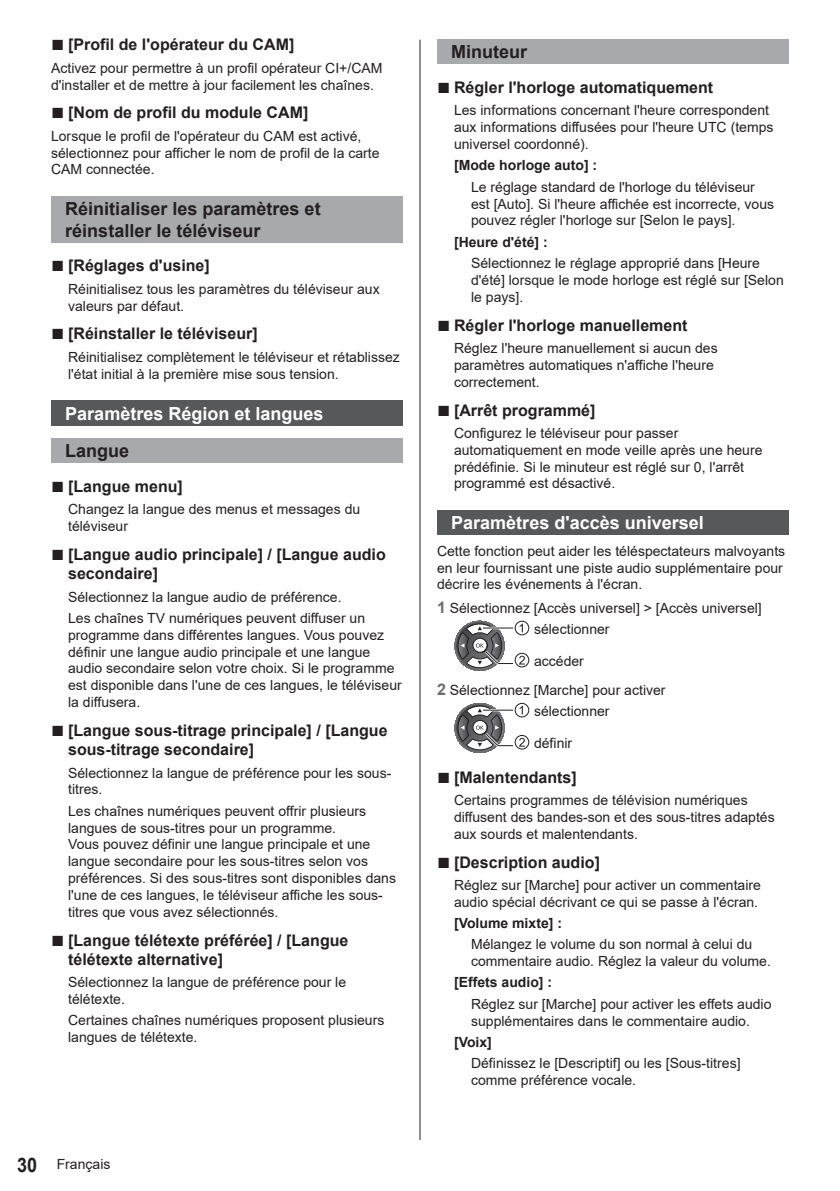
<style>
.page{position:relative;width:840px;height:1191px;background:#fff}
.page>*{position:absolute;margin:0;border:0;box-sizing:border-box;transform-origin:0 0}
.Title_M{font:700 18px/21.6px "Arial";color:#231f20}
.Title_M-2{font:700 18px "Arial";color:#fff}
.t1{font:700 16px/19.2px "Arial";color:#231f20}
.Body_Lv02{font:14px/16.8px "Arial";color:#231f20}
.Body_Lv01{font:14px/16.8px "Arial";color:#231f20}
.Body_Lv03{font:14px/16.8px "Arial";color:#231f20}
.Body_Bold_Lv02{font:700 14px "Arial";color:#231f20}
.s1{font-size:22px}
.s2{font-weight:700;font-size:20px}
.s3{font-weight:700;font-size:16px;color:#6c6d70}
</style>
<div class="page">
<hr style="left:419px;top:40px;width:1px;height:1100px;background:#231f20">
<div style="left:51px;top:196px;width:352px;height:46px;background:#a8a9ad"></div>
<div style="left:51px;top:400px;width:352px;height:26px;background:#57585a"></div>
<div style="left:51px;top:438px;width:352px;height:25px;background:#a8a9ad"></div>
<div style="left:437px;top:40px;width:351px;height:24px;background:#a8a9ad"></div>
<div style="left:437px;top:510px;width:351px;height:24px;background:#57585a"></div>
<div style="left:514px;top:653px;width:14px;height:14px;border:1px solid #231f20;border-radius:50%"></div>
<div style="left:514px;top:621px;width:14px;height:14px;border:1px solid #231f20;border-radius:50%"></div>
<svg style="left:454px;top:621px;width:70px;height:50px"></svg>
<div style="left:514px;top:735px;width:14px;height:14px;border:1px solid #231f20;border-radius:50%"></div>
<div style="left:514px;top:703px;width:14px;height:14px;border:1px solid #231f20;border-radius:50%"></div>
<svg style="left:454px;top:703px;width:70px;height:50px"></svg>
<p class="t1" style="left:51px;top:35px;width:245px"><span class="s1">■</span> [Profil de l'opérateur du CAM]</p>
<p class="Body_Lv01" style="left:51px;top:59px;width:333px">Activez pour permettre à un profil opérateur CI+/CAM d'installer et de mettre à jour facilement les chaînes.</p>
<p class="t1" style="left:51px;top:103px;width:259px"><span class="s1">■</span> [Nom de profil du module CAM]</p>
<p class="Body_Lv01" style="left:51px;top:127px;width:330px">Lorsque le profil de l'opérateur du CAM est activé, sélectionnez pour afficher le nom de profil de la carte<br>CAM connectée.</p>
<p class="Title_M" style="left:65px;top:198px;width:257px">Réinitialiser les paramètres et réinstaller le téléviseur</p>
<p class="t1" style="left:51px;top:256px;width:160px"><span class="s1">■</span> [Réglages d'usine]</p>
<p class="Body_Lv02" style="left:68px;top:280px;width:313px">Réinitialisez tous les paramètres du téléviseur aux valeurs par défaut.</p>
<p class="t1" style="left:51px;top:324px;width:208px"><span class="s1">■</span> [Réinstaller le téléviseur]</p>
<p class="Body_Lv02" style="left:68px;top:348px;width:333px">Réinitialisez complètement le téléviseur et rétablissez l'état initial à la première mise sous tension.</p>
<p class="Title_M-2" style="left:65px;top:401px;width:260px">Paramètres Région et langues</p>
<p class="Title_M" style="left:65px;top:440px;width:66px">Langue</p>
<p class="t1" style="left:51px;top:477px;width:133px"><span class="s1">■</span> [Langue menu]</p>
<p class="Body_Lv02" style="left:68px;top:501px;width:293px">Changez la langue des menus et messages du téléviseur</p>
<p class="t1" style="left:68px;top:545px;width:319px;text-indent:-17px"><span class="s1">■</span> [Langue audio principale] / [Langue audio secondaire]</p>
<p class="Body_Lv02" style="left:68px;top:588px;width:275px">Sélectionnez la langue audio de préférence.</p>
<p class="Body_Lv02" style="left:68px;top:609px;width:335px">Les chaînes TV numériques peuvent diffuser un programme dans différentes langues. Vous pouvez définir une langue audio principale et une langue audio secondaire selon votre choix. Si le programme est disponible dans l'une de ces langues, le téléviseur la diffusera.</p>
<p class="t1" style="left:68px;top:721px;width:321px;text-indent:-17px"><span class="s1">■</span> [Langue sous-titrage principale] / [Langue sous-titrage secondaire]</p>
<p class="Body_Lv02" style="left:68px;top:764px;width:324px">Sélectionnez la langue de préférence pour les sous&shy;titres.</p>
<p class="Body_Lv02" style="left:68px;top:802px;width:329px">Les chaînes numériques peuvent offrir plusieurs langues de sous-titres pour un programme.<br>Vous pouvez définir une langue principale et une langue secondaire pour les sous-titres selon vos préférences. Si des sous-titres sont disponibles dans l'une de ces langues, le téléviseur affiche les sous&shy;titres que vous avez sélectionnés.</p>
<p class="t1" style="left:68px;top:930px;width:282px;text-indent:-17px"><span class="s1">■</span> [Langue télétexte préférée] / [Langue télétexte alternative]</p>
<p class="Body_Lv02" style="left:68px;top:973px;width:279px">Sélectionnez la langue de préférence pour le télétexte.</p>
<p class="Body_Lv02" style="left:68px;top:1012px;width:317px">Certaines chaînes numériques proposent plusieurs langues de télétexte.</p>
<p class="Body_Lv02" style="left:17px;top:1155px;width:95px"><span class="s2">30</span> Français</p>
<p class="Title_M" style="left:451px;top:42px;width:77px">Minuteur</p>
<p class="t1" style="left:437px;top:78px;width:277px"><span class="s1">■</span> Régler l'horloge automatiquement</p>
<p class="Body_Lv02" style="left:454px;top:102px;width:321px">Les informations concernant l'heure correspondent aux informations diffusées pour l'heure UTC (temps universel coordonné).</p>
<p class="Body_Bold_Lv02" style="left:454px;top:156px;width:145px">[Mode horloge auto] :</p>
<p class="Body_Lv03" style="left:471px;top:178px;width:304px">Le réglage standard de l'horloge du téléviseur est [Auto]. Si l'heure affichée est incorrecte, vous pouvez régler l'horloge sur [Selon le pays].</p>
<p class="Body_Bold_Lv02" style="left:454px;top:232px;width:95px">[Heure d'été] :</p>
<p class="Body_Lv03" style="left:471px;top:255px;width:314px">Sélectionnez le réglage approprié dans [Heure d'été] lorsque le mode horloge est réglé sur [Selon le pays].</p>
<p class="t1" style="left:437px;top:316px;width:252px"><span class="s1">■</span> Régler l'horloge manuellement</p>
<p class="Body_Lv02" style="left:454px;top:339px;width:265px">Réglez l'heure manuellement si aucun des paramètres automatiques n'affiche l'heure correctement.</p>
<p class="t1" style="left:437px;top:400px;width:160px"><span class="s1">■</span> [Arrêt programmé]</p>
<p class="Body_Lv02" style="left:454px;top:424px;width:310px">Configurez le téléviseur pour passer automatiquement en mode veille après une heure prédéfinie. Si le minuteur est réglé sur 0, l'arrêt programmé est désactivé.</p>
<p class="Title_M-2" style="left:451px;top:510px;width:254px">Paramètres d'accès universel</p>
<p class="Body_Lv01" style="left:437px;top:542px;width:349px">Cette fonction peut aider les téléspectateurs malvoyants en leur fournissant une piste audio supplémentaire pour décrire les événements à l'écran.</p>
<p class="Body_Lv01" style="left:437px;top:599px;width:326px"><span class="s3">1</span> Sélectionnez [Accès universel] &gt; [Accès universel]</p>
<p class="Body_Lv01" style="left:533px;top:620px;width:77px">sélectionner</p>
<p class="Body_Lv01" style="left:533px;top:652px;width:51px">accéder</p>
<p class="Body_Lv01" style="left:437px;top:682px;width:230px"><span class="s3">2</span> Sélectionnez [Marche] pour activer</p>
<p class="Body_Lv01" style="left:533px;top:702px;width:77px">sélectionner</p>
<p class="Body_Lv01" style="left:533px;top:735px;width:40px">définir</p>
<p class="t1" style="left:437px;top:767px;width:141px"><span class="s1">■</span> [Malentendants]</p>
<p class="Body_Lv02" style="left:454px;top:791px;width:322px">Certains programmes de télévision numériques diffusent des bandes-son et des sous-titres adaptés aux sourds et malentendants.</p>
<p class="t1" style="left:437px;top:852px;width:164px"><span class="s1">■</span> [Description audio]</p>
<p class="Body_Lv02" style="left:454px;top:876px;width:308px">Réglez sur [Marche] pour activer un commentaire audio spécial décrivant ce qui se passe à l'écran.</p>
<p class="Body_Bold_Lv02" style="left:454px;top:913px;width:109px">[Volume mixte] :</p>
<p class="Body_Lv03" style="left:471px;top:936px;width:301px">Mélangez le volume du son normal à celui du commentaire audio. Réglez la valeur du volume.</p>
<p class="Body_Bold_Lv02" style="left:454px;top:972px;width:99px">[Effets audio] :</p>
<p class="Body_Lv03" style="left:471px;top:995px;width:302px">Réglez sur [Marche] pour activer les effets audio supplémentaires dans le commentaire audio.</p>
<p class="Body_Bold_Lv02" style="left:454px;top:1032px;width:39px">[Voix]</p>
<p class="Body_Lv03" style="left:471px;top:1055px;width:271px">Définissez le [Descriptif] ou les [Sous-titres] comme préférence vocale.</p>
</div>
